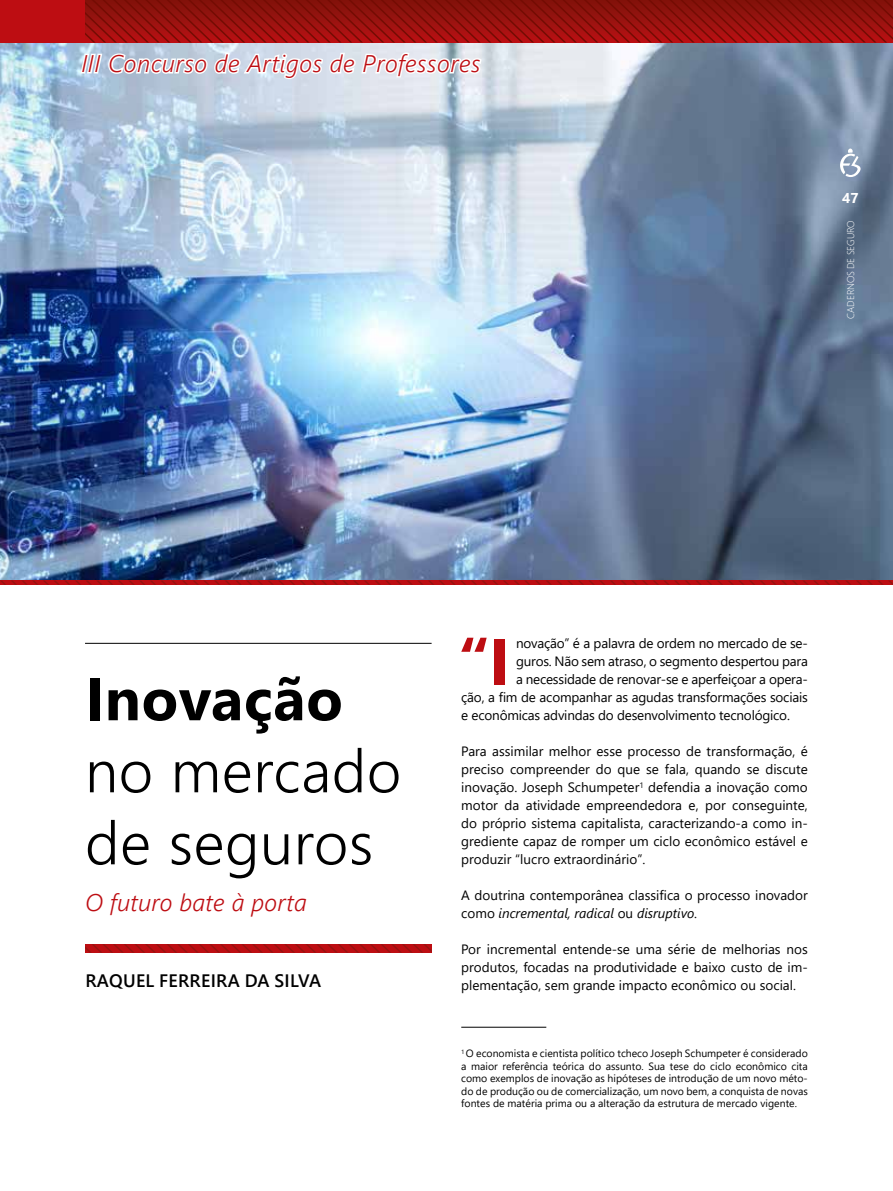
<style>
.page{position:relative;width:893px;height:1191px;background:#fff}
.page>*{position:absolute;margin:0;border:0;box-sizing:border-box;transform-origin:0 0}
.t1{font:700 64.95px "Segoe UI";color:#bd0d12}
.t2{font:300 60px/72px "Segoe UI";letter-spacing:.01em;color:#000}
.t3{font:700 60px "Segoe UI";letter-spacing:.01em;color:#000}
.t4{font:italic 300 24px "Segoe UI";letter-spacing:.025em;color:#bd0d12}
.t5{font:600 18px "Segoe UI";letter-spacing:.015em;color:#000}
.t6{font:700 14.25px "Segoe UI";color:#fff}
.t7{font:13.5px/18px "Segoe UI";letter-spacing:-.015em;color:#000;text-align:justify}
.t8{font:10.5px/12.6px "Segoe UI";color:#000;text-align:justify}
.t9{font:300 9.75px "Segoe UI";letter-spacing:-.015em;color:#fff}
.s1{font-style:italic}
</style>
<div class="page">
<img style="left:0;top:43px;width:893px;height:537px">
<svg style="left:0;top:580px;width:893px;height:5px;background:#b60d11"></svg>
<hr style="left:85px;top:643px;width:347px;height:1px;background:#000">
<svg style="left:85px;top:944px;width:347px;height:8px;background:#b50e11"></svg>
<hr style="left:461px;top:1026px;width:85px;height:1px;background:#000">
<div style="left:0;top:0;width:893px;height:43px;background:#bd0d12"></div>
<svg style="left:79px;top:0;width:814px;height:97px;background:#a9757b"></svg>
<svg style="left:840px;top:149px;width:21px;height:28px"></svg>
<h3 class="t4" style="left:81px;top:41px;width:401px">III Concurso de Artigos de Professores</h3>
<p class="t6" style="left:842px;top:184px;width:18px">47</p>
<p class="t9" style="left:841px;top:318px;width:99px;rotate:-90deg">CADERNOS DE SEGURO</p>
<h2 class="t3" style="left:85px;top:642px;width:259px">Inovação</h2>
<h2 class="t2" style="left:85px;top:729px;width:318px">no mercado de seguros</h2>
<h3 class="t4" style="left:85px;top:880px;width:223px">O futuro bate à porta</h3>
<h3 class="t5" style="left:85px;top:963px;width:237px">RAQUEL FERREIRA DA SILVA</h3>
<h1 class="t1" style="left:458px;top:600px;width:53px">“I</h1>
<p class="t7" style="left:516px;top:633px;width:293px">novação” é a palavra de ordem no mercado de se-</p>
<p class="t7" style="left:516px;top:651px;width:293px">guros. Não sem atraso, o segmento despertou para</p>
<p class="t7" style="left:516px;top:669px;width:293px">a necessidade de renovar-se e aperfeiçoar a opera-</p>
<p class="t7" style="left:461px;top:687px;width:348px">ção, a fim de acompanhar as agudas transformações sociais</p>
<p class="t7" style="left:461px;top:705px;width:330px">e econômicas advindas do desenvolvimento tecnológico.</p>
<p class="t7" style="left:461px;top:741px;width:348px">Para assimilar melhor esse processo de transformação, é preciso compreender do que se fala, quando se discute inovação. Joseph Schumpeter<sup>1</sup> defendia a inovação como motor da atividade empreendedora e, por conseguinte, do próprio sistema capitalista, caracterizando-a como in&shy;grediente capaz de romper um ciclo econômico estável e produzir “lucro extraordinário”.</p>
<p class="t7" style="left:461px;top:885px;width:348px">A doutrina contemporânea classifica o processo inovador como <span class="s1">incremental, radical</span> ou <span class="s1">disruptivo</span>.</p>
<p class="t7" style="left:461px;top:939px;width:348px">Por incremental entende-se uma série de melhorias nos produtos, focadas na produtividade e baixo custo de im&shy;plementação, sem grande impacto econômico ou social.</p>
<p class="t8" style="left:461px;top:1046px;width:348px"><sup>1</sup> O economista e cientista político tcheco Joseph Schumpeter é considerado a maior referência teórica do assunto. Sua tese do ciclo econômico cita como exemplos de inovação as hipóteses de introdução de um novo méto&shy;do de produção ou de comercialização, um novo bem, a conquista de novas fontes de matéria prima ou a alteração da estrutura de mercado vigente.</p>
</div>
